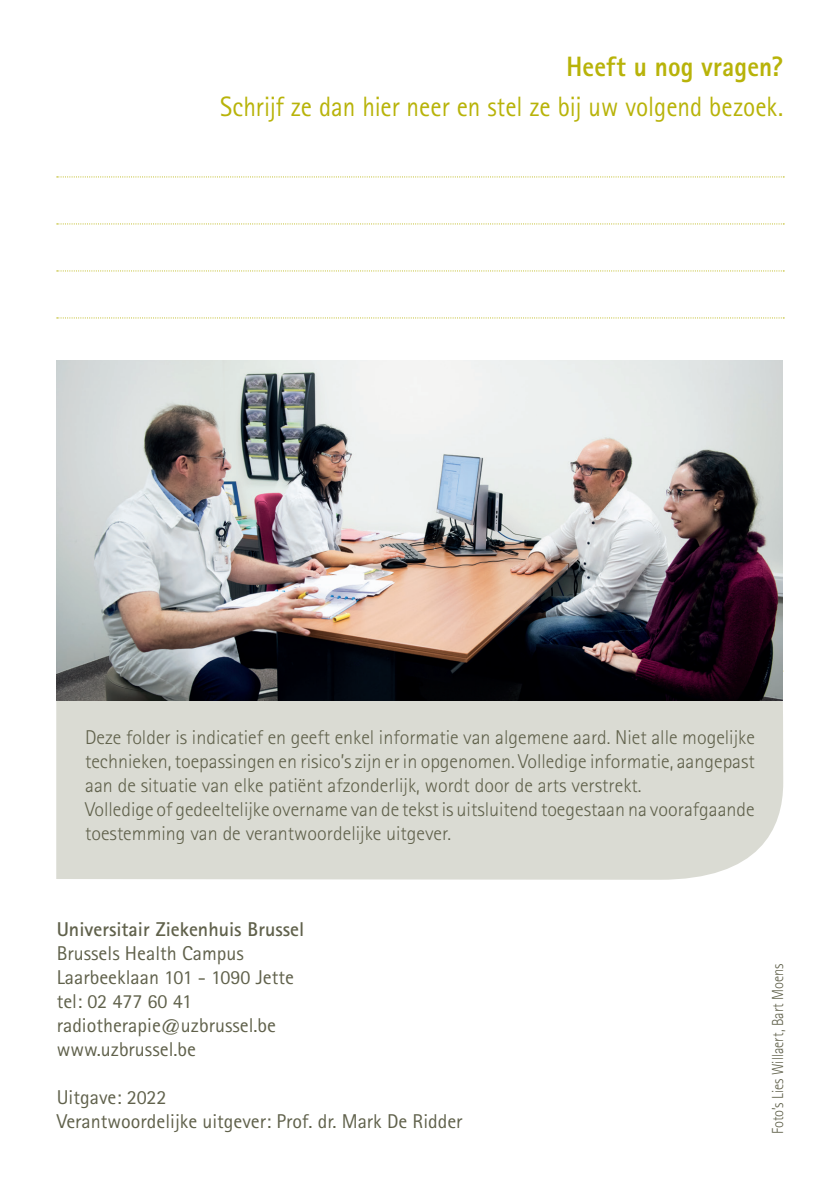
<style>
.page{position:relative;width:840px;height:1191px;background:#fff}
.page>*{position:absolute;margin:0;border:0;box-sizing:border-box;transform-origin:0 0}
.tabel_titel{font:28px "Rotis Sans Serif Std";letter-spacing:-.005em;color:#b8b309;scale:.9 1}
.tabel_titel-2{font:800 28px "Rotis Sans Serif Std";letter-spacing:.01em;color:#b8b309;scale:.9 1}
.tekst{font:300 20px/24px "Rotis Sans Serif Std";color:#60614b;text-align:justify}
.tekst-2{font:20px "Rotis Sans Serif Std";color:#60614b}
.tekst-3{font:700 20px "Rotis Sans Serif Std";color:#60614b}
.tabel_titel-3{font:300 16px "Rotis Sans Serif Std";color:#60614b;scale:.9 1}
</style>
<div class="page">
<svg style="left:57px;top:176px;width:726px;height:1px"></svg>
<svg style="left:57px;top:223px;width:726px;height:1px"></svg>
<svg style="left:57px;top:270px;width:726px;height:1px"></svg>
<svg style="left:57px;top:317px;width:726px;height:1px"></svg>
<div style="left:56px;top:700px;width:726px;height:179px;background:#dadbd3"></div>
<img style="left:56px;top:360px;width:726px;height:340px">
<p class="tabel_titel-2" style="left:566px;top:49px;width:242px">Heeft u nog vragen?</p>
<p class="tabel_titel" style="left:220px;top:90px;width:627px">Schrijf ze dan hier neer en stel ze bij uw volgend bezoek.</p>
<p class="tekst" style="left:85px;top:725px;width:671px">Deze folder is indicatief en geeft enkel informatie van algemene aard. Niet alle mogelijke technieken, toepassingen en risico’s zijn er in opgenomen. Volledige informatie, aangepast aan de situatie van elke patiënt afzonderlijk, wordt door de arts verstrekt.</p>
<p class="tekst" style="left:85px;top:797px;width:670px">Volledige of gedeeltelijke overname van de tekst is uitsluitend toegestaan na voorafgaande toestemming van de verantwoordelijke uitgever.</p>
<p class="tekst-3" style="left:57px;top:917px;width:249px">Universitair Ziekenhuis Brussel</p>
<p class="tekst-2" style="left:57px;top:941px;width:188px">Brussels Health Campus</p>
<p class="tekst-2" style="left:57px;top:965px;width:238px">Laarbeeklaan 101 - 1090 Jette</p>
<p class="tekst-2" style="left:57px;top:989px;width:137px">tel: 02 477 60 41</p>
<p class="tekst-2" style="left:57px;top:1013px;width:221px">radiotherapie@uzbrussel.be</p>
<p class="tekst-2" style="left:57px;top:1037px;width:141px">www.uzbrussel.be</p>
<p class="tekst-2" style="left:57px;top:1085px;width:111px">Uitgave: 2022</p>
<p class="tekst-2" style="left:57px;top:1109px;width:407px">Verantwoordelijke uitgever: Prof. dr. Mark De Ridder</p>
<p class="tabel_titel-3" style="left:768px;top:1134px;width:191px;rotate:-90deg">Foto’s Lies Willaert, Bart Moens</p>
</div>
